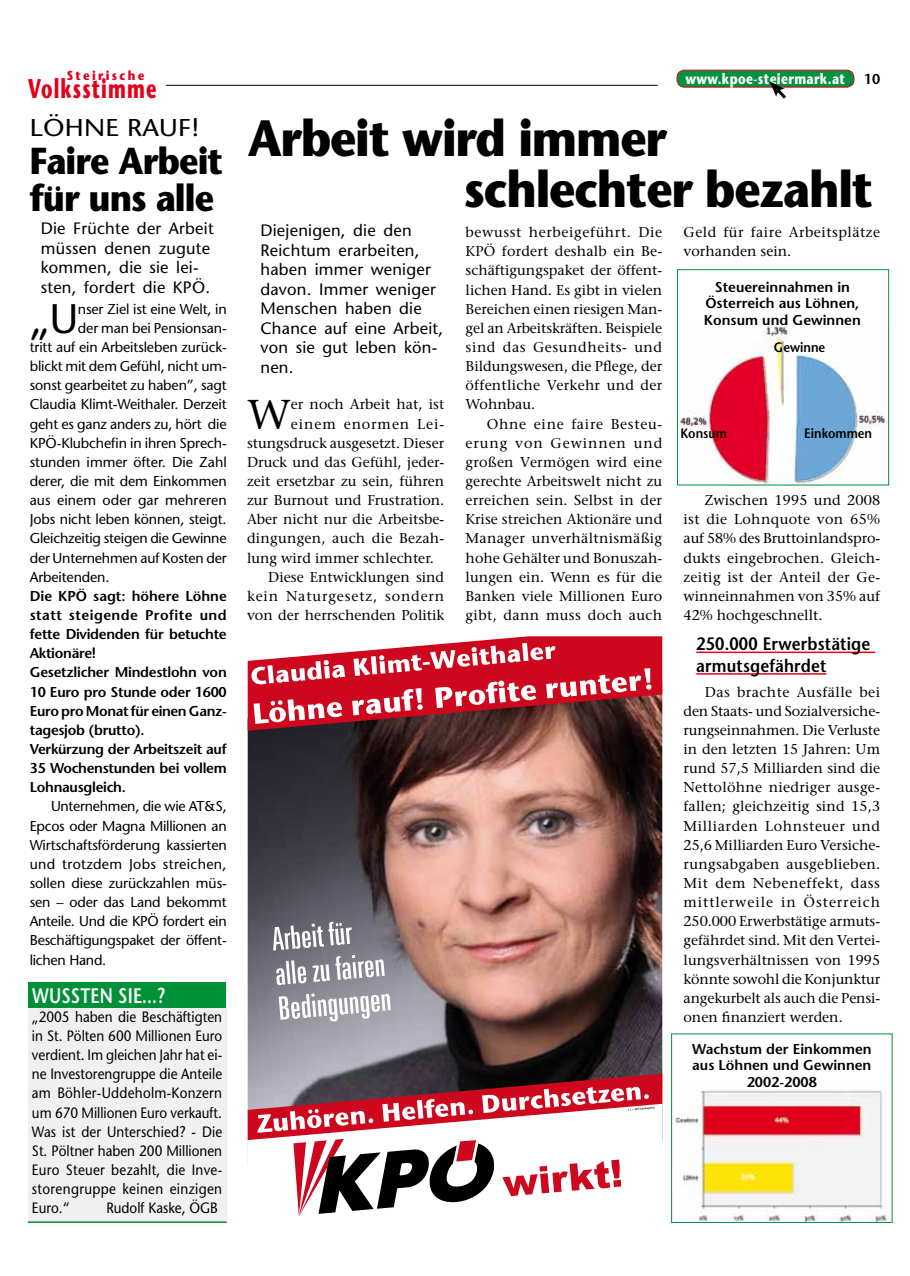
<style>
.page{position:relative;width:910px;height:1276px;background:#fff}
.page>*{position:absolute;margin:0;border:0;box-sizing:border-box;transform-origin:0 0}
.t1{font:700 51px/51px "Stone Sans";letter-spacing:-.025em;color:#000;scale:.9 1}
.t2{font:41.55px "Stone Serif";color:#000}
.t3{font:41.25px "Stone Sans";color:#000}
.t4{font:700 37.5px/37.5px "Stone Sans";letter-spacing:-.025em;color:#000;scale:.9 1}
.t5{font:700 27px "Stone Sans";letter-spacing:.06em;color:#e2001b;scale:.67 1}
.t6{font:24.3px "Stone Sans";letter-spacing:.01em;color:#000;scale:1.11 1}
.t7{font:600 21px "Stone Sans";color:#fff;scale:.8 1}
.t8{font:600 18px/21.6px "Stone Sans";letter-spacing:.01em;color:#000;scale:.9 1}
.t9{font:16.5px/19.5px "Stone Sans";letter-spacing:.015em;color:#000}
.t10{font:15px/19.2px "Stone Sans";letter-spacing:.02em;color:#000;text-align:justify;scale:.9 1}
.t11{font:700 15px "Stone Sans";letter-spacing:.03em;color:#fff;scale:.8 1}
.t12{font:15px "Stone Sans";color:#000;scale:.9 1}
.t13{font:14.25px/19.2px "Stone Serif";color:#000;text-align:justify}
.t14{font:14.25px/19.2px "Stone Sans";letter-spacing:-.01em;color:#000;text-align:justify}
.t15{font:600 14.25px/19.2px "Stone Sans";letter-spacing:-.02em;color:#000}
.t16{font:600 14.25px/16.5px "Stone Sans";color:#000;text-align:center}
.t17{font:14.25px "Stone Serif";letter-spacing:.06em;color:#000}
.t18{font:14.25px/19.2px "Stone Serif";letter-spacing:.035em;color:#000}
.t19{font:14.25px "Stone Serif";letter-spacing:.02em;color:#000}
.t20{font:600 13.65px "Stone Sans";color:#000;scale:.9 1}
.t21{font:700 12.9px "Stone Sans";letter-spacing:.2em;color:#e2001b;scale:.89 1}
</style>
<div class="page">
<hr style="left:166px;top:85px;width:492px;height:1px;background:#000">
<div style="left:677px;top:70px;width:177px;height:17px;background:#00933d;border-radius:7px"></div>
<div style="left:677px;top:70px;width:177px;height:17px;border:1px solid #e2001b;border-radius:7px"></div>
<svg style="left:770px;top:81px;width:19px;height:18px"></svg>
<div style="left:28px;top:1002px;width:198px;height:220px;background:#f0f0f1"></div>
<div style="left:28px;top:982px;width:198px;height:25px;background:#009037"></div>
<img style="left:673px;top:1090px;width:213px;height:133px">
<img style="left:248px;top:731px;width:414px;height:342px">
<svg style="left:279px;top:993px;width:112px;height:28px"></svg>
<svg style="left:273px;top:921px;width:112px;height:64px"></svg>
<svg style="left:248px;top:636px;width:414px;height:95px"></svg>
<svg style="left:248px;top:1073px;width:414px;height:143px"></svg>
<hr style="left:28px;top:1221px;width:199px;height:2px;background:#009037">
<hr style="left:696px;top:651px;width:179px;height:2px;background:#e2001a">
<hr style="left:696px;top:673px;width:131px;height:1px;background:#e2001a">
<img style="left:677px;top:325px;width:212px;height:163px">
<div style="left:677px;top:269px;width:212px;height:216px;border:1px solid #009037"></div>
<p class="t21" style="left:67px;top:67px;width:89px">Steirische</p>
<p class="t11" style="left:685px;top:69px;width:201px">www.kpoe-steiermark.at</p>
<h3 class="t5" style="left:28px;top:72px;width:193px">Volksstimme</h3>
<p class="t15" style="left:864px;top:69px;width:18px">10</p>
<h3 class="t6" style="left:30px;top:113px;width:154px">LÖHNE RAUF!</h3>
<h3 class="t4" style="left:30px;top:141px;width:216px">Faire Arbeit für uns alle</h3>
<p class="t9" style="left:41px;top:219px;width:174px">Die Früchte der Arbeit müssen denen zugute kommen, die sie lei&shy;sten, fordert die KPÖ.</p>
<h3 class="t3" style="left:30px;top:293px;width:44px">„U</h3>
<p class="t14" style="left:78px;top:299px;width:150px">nser Ziel ist eine Welt, in</p>
<p class="t14" style="left:78px;top:318px;width:150px">der man bei Pensionsan-</p>
<p class="t14" style="left:30px;top:337px;width:198px">tritt auf ein Arbeitsleben zurück-</p>
<p class="t14" style="left:30px;top:356px;width:198px">blickt mit dem Gefühl, nicht um-</p>
<p class="t14" style="left:30px;top:375px;width:198px">sonst gearbeitet zu haben”, sagt</p>
<p class="t14" style="left:30px;top:395px;width:198px">Claudia Klimt-Weithaler. Derzeit</p>
<p class="t14" style="left:30px;top:414px;width:198px">geht es ganz anders zu, hört die</p>
<p class="t14" style="left:30px;top:433px;width:198px">KPÖ-Klubchefin in ihren Sprech-</p>
<p class="t14" style="left:30px;top:452px;width:198px">stunden immer öfter. Die Zahl</p>
<p class="t14" style="left:30px;top:471px;width:198px">derer, die mit dem Einkommen</p>
<p class="t14" style="left:30px;top:490px;width:198px">aus einem oder gar mehreren</p>
<p class="t14" style="left:30px;top:509px;width:198px">Jobs nicht leben können, steigt.</p>
<p class="t14" style="left:30px;top:529px;width:198px">Gleichzeitig steigen die Gewinne</p>
<p class="t14" style="left:30px;top:548px;width:198px">der Unternehmen auf Kosten der</p>
<p class="t14" style="left:30px;top:567px;width:81px">Arbeitenden.</p>
<p class="t15" style="left:30px;top:586px;width:199px">Die KPÖ sagt: höhere Löhne statt steigende Profite und fette Dividenden für betuchte<br>Aktionäre!<br>Gesetzlicher Mindestlohn von<br>10 Euro pro Stunde oder 1600<br>Euro pro Monat für einen Ganz&shy;tagesjob (brutto).<br>Verkürzung der Arbeitszeit auf<br>35 Wochenstunden bei vollem<br>Lohnausgleich.</p>
<p class="t14" style="left:30px;top:797px;width:199px;text-indent:21px">Unternehmen, die wie AT&amp;S, Epcos oder Magna M illionen an Wirtschaftsförderung kassierten und trotzdem Jobs streichen, sollen diese zurückzahlen müs&shy;sen – oder das Land bekommt Anteile. Und die KPÖ fordert ein Beschäftigungspaket der öffent&shy;lichen Hand.</p>
<h3 class="t7" style="left:32px;top:983px;width:50px">wussten</h3>
<h3 class="t7" style="left:118px;top:983px;width:60px">sie...?</h3>
<p class="t10" style="left:32px;top:1007px;width:213px">„2005 haben die Beschäftigten in St. Pölten 600 M illionen Euro verdient. Im gleichen Jahr hat ei&shy;ne Investorengruppe die Anteile am Böhler-Uddeholm-Konzern um 670 M illionen Euro verkauft.<br>Was ist der Unterschied? - Die St. Pöltner haben 200 M illionen Euro Steuer bezahlt, die Inve&shy;storengruppe keinen einzigen Euro.“</p>
<p class="t12" style="left:106px;top:1199px;width:125px">Rudolf Kaske, ÖGB</p>
<h1 class="t1" style="left:464px;top:111px;width:456px;text-indent:-216px">Arbeit wird immer schlechter bezahlt</h1>
<p class="t9" style="left:260px;top:221px;width:184px">Diejenigen, die den<br>Reichtum erarbeiten, haben immer weniger davon. Immer weniger<br>Menschen haben die<br>Chance auf eine Arbeit, von sie gut leben kön&shy;nen.</p>
<h2 class="t2" style="left:247px;top:388px;width:45px">W</h2>
<p class="t13" style="left:291px;top:395px;width:155px">er noch Arbeit hat, ist</p>
<p class="t13" style="left:466px;top:222px;width:198px">bewusst herbeigeführt. Die KPÖ fordert deshalb ein Be&shy;schäftigungspaket der öffent&shy;lichen Hand. Es gibt in vielen Bereichen einen riesigen Man&shy;gel an Arbeitskräften. Beispiele sind das Gesundheits- und Bildungswesen, die Pflege, der öffentliche Verkehr und der Wohnbau.</p>
<p class="t13" style="left:466px;top:414px;width:198px;text-indent:21px">Ohne eine faire Besteu&shy;erung von Gewinnen und großen Vermögen wird eine gerechte Arbeitswelt nicht zu erreichen sein. Selbst in der Krise streichen Aktionäre und Manager unverhältnismäßig hohe Gehälter und Bonuszah&shy;lungen ein. Wenn es für die Banken viele Millionen Euro gibt, dann muss doch auch</p>
<p class="t18" style="left:683px;top:222px;width:198px">Geld für faire Arbeitsplätze vorhanden sein.</p>
<p class="t16" style="left:704px;top:278px;width:158px">Steuereinnahmen in<br>Österreich aus Löhnen,<br>Konsum und Gewinnen</p>
<p class="t20" style="left:774px;top:339px;width:59px">Gewinne</p>
<p class="t17" style="left:291px;top:415px;width:155px">einem enormen Lei-</p>
<p class="t13" style="left:247px;top:433px;width:199px">stungsdruck ausgesetzt. Dieser</p>
<p class="t13" style="left:247px;top:452px;width:199px">Druck und das Gefühl, jeder-</p>
<p class="t13" style="left:247px;top:471px;width:199px">zeit ersetzbar zu sein, führen</p>
<p class="t13" style="left:247px;top:490px;width:199px">zur Burnout und Frustration.</p>
<p class="t13" style="left:247px;top:509px;width:199px">Aber nicht nur die Arbeitsbe-</p>
<p class="t19" style="left:247px;top:530px;width:199px">dingungen, auch die Bezah-</p>
<p class="t13" style="left:247px;top:548px;width:188px">lung wird immer schlechter.</p>
<p class="t13" style="left:268px;top:567px;width:177px">Diese Entwicklungen sind</p>
<p class="t17" style="left:247px;top:587px;width:199px">kein Naturgesetz, sondern</p>
<p class="t13" style="left:247px;top:605px;width:199px">von der herrschenden Politik</p>
<p class="t20" style="left:680px;top:425px;width:53px">Konsum</p>
<p class="t20" style="left:804px;top:425px;width:77px">Einkommen</p>
<p class="t13" style="left:683px;top:490px;width:198px;text-indent:21px">Zwischen 1995 und 2008 ist die Lohnquote von 65% auf 58% des Bruttoinlandspro&shy;dukts eingebrochen. Gleich&shy;zeitig ist der Anteil der Ge&shy;winneinnahmen von 35% auf 42% hochgeschnellt.</p>
<p class="t8" style="left:696px;top:633px;width:195px">250.000 Erwerbstätige armutsgefährdet</p>
<p class="t13" style="left:683px;top:682px;width:198px;text-indent:21px">Das brachte Ausfälle bei den Staats- und Sozialversiche&shy;rungseinnahmen. Die Verluste in den letzten 15 Jahren: Um rund 57,5 Milliarden sind die Nettolöhne niedriger ausge&shy;fallen; gleichzeitig sind 15,3<br>Milliarden Lohnsteuer und 25,6 Milliarden Euro Versiche&shy;rungsabgaben ausgeblieben.<br>Mit dem Nebeneffekt, dass mittlerweile in Österreich 250.000 Erwerbstätige armuts&shy;gefährdet sind. Mit den Vertei&shy;lungsverhältnissen von 1995 könnte sowohl die Konjunktur angekurbelt als auch die Pensi&shy;onen finanziert werden.</p>
<p class="t16" style="left:692px;top:1040px;width:181px">Wachstum der Einkommen aus Löhnen und Gewinnen<br>2002-2008</p>
</div>
